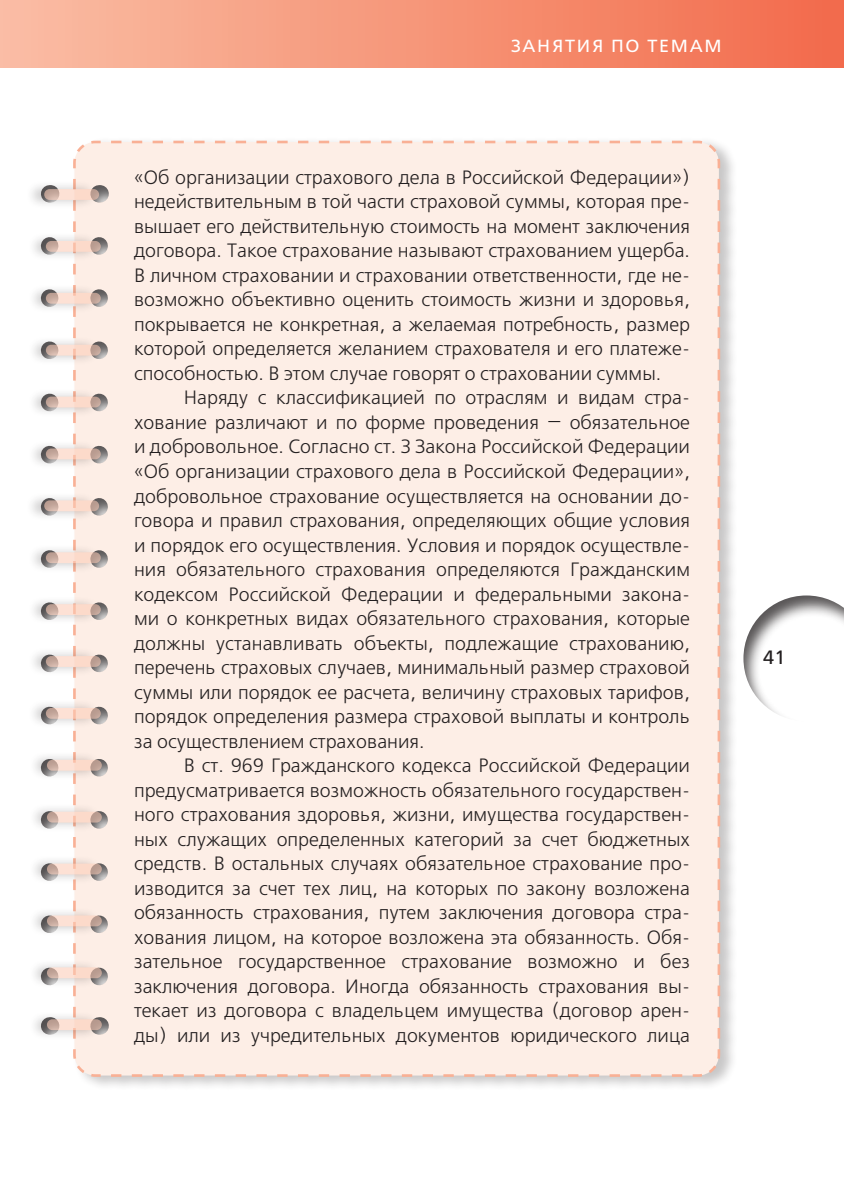
<style>
.page{position:relative;width:844px;height:1191px;background:#fff}
.page>*{position:absolute;margin:0;border:0;box-sizing:border-box;transform-origin:0 0}
.t1{font:19.25px/24.5px "Free Set C";color:#231f20;text-align:justify}
.t2{font:19.25px "Free Set C San Pin";color:#231f20}
.t3{font:17.5px "Free Set C San Pin";letter-spacing:.1em;color:#fff}
</style>
<div class="page">
<div style="left:0;top:0;width:843px;height:68px;background:linear-gradient(to right,#fabea5,#f26b4b)"></div>
<div style="left:742px;top:595px;width:101px;height:127px;background:#231f20;opacity:.75"></div>
<div style="left:72px;top:136px;width:665px;height:955px;background:#231f20;opacity:.25"></div>
<div style="left:72px;top:139px;width:649px;height:939px;background:#fdeee6"></div>
<div style="left:89px;top:182px;width:21px;height:853px;background:#231f20;opacity:.75"></div>
<div style="left:27px;top:388px;width:73px;height:30px;background:#231f20;opacity:.43"></div>
<svg style="left:46px;top:396px;width:55px;height:11px"></svg>
<div style="left:27px;top:232px;width:73px;height:30px;background:#231f20;opacity:.43"></div>
<svg style="left:46px;top:241px;width:55px;height:11px"></svg>
<div style="left:25px;top:180px;width:73px;height:30px;background:#231f20;opacity:.43"></div>
<svg style="left:44px;top:189px;width:55px;height:11px"></svg>
<div style="left:27px;top:439px;width:73px;height:31px;background:#231f20;opacity:.43"></div>
<svg style="left:46px;top:448px;width:55px;height:11px"></svg>
<div style="left:27px;top:284px;width:73px;height:30px;background:#231f20;opacity:.43"></div>
<svg style="left:46px;top:293px;width:55px;height:11px"></svg>
<div style="left:27px;top:336px;width:73px;height:30px;background:#231f20;opacity:.43"></div>
<svg style="left:46px;top:345px;width:55px;height:10px"></svg>
<div style="left:27px;top:699px;width:73px;height:30px;background:#231f20;opacity:.43"></div>
<svg style="left:46px;top:708px;width:55px;height:11px"></svg>
<div style="left:27px;top:543px;width:73px;height:30px;background:#231f20;opacity:.43"></div>
<svg style="left:46px;top:552px;width:55px;height:11px"></svg>
<div style="left:25px;top:491px;width:73px;height:31px;background:#231f20;opacity:.43"></div>
<svg style="left:44px;top:500px;width:55px;height:11px"></svg>
<div style="left:27px;top:595px;width:73px;height:30px;background:#231f20;opacity:.43"></div>
<svg style="left:46px;top:604px;width:55px;height:11px"></svg>
<div style="left:27px;top:647px;width:73px;height:30px;background:#231f20;opacity:.43"></div>
<svg style="left:46px;top:656px;width:55px;height:11px"></svg>
<div style="left:28px;top:751px;width:73px;height:30px;background:#231f20;opacity:.43"></div>
<svg style="left:47px;top:760px;width:55px;height:10px"></svg>
<div style="left:28px;top:802px;width:73px;height:31px;background:#231f20;opacity:.43"></div>
<svg style="left:47px;top:811px;width:55px;height:11px"></svg>
<div style="left:28px;top:854px;width:73px;height:31px;background:#231f20;opacity:.43"></div>
<svg style="left:47px;top:863px;width:55px;height:11px"></svg>
<div style="left:28px;top:958px;width:73px;height:30px;background:#231f20;opacity:.43"></div>
<svg style="left:47px;top:967px;width:55px;height:11px"></svg>
<div style="left:28px;top:1010px;width:73px;height:30px;background:#231f20;opacity:.43"></div>
<svg style="left:47px;top:1019px;width:55px;height:11px"></svg>
<div style="left:28px;top:906px;width:73px;height:30px;background:#231f20;opacity:.43"></div>
<svg style="left:47px;top:915px;width:55px;height:11px"></svg>
<p class="t3" style="left:510px;top:36px;width:212px">ЗАНЯТИЯ ПО ТЕМАМ</p>
<p class="t1" style="left:134px;top:166px;width:557px">«Об организации страхового дела в Российской Федерации») недействительным в той части страховой суммы, которая пре&shy;вышает его действительную стоимость на момент заключения договора. Такое страхование называют страхованием ущерба.<br>В личном страховании и страховании ответственности, где не&shy;возможно объективно оценить стоимость жизни и здоровья, покрывается не конкретная, а желаемая потребность, размер которой определяется желанием страхователя и его платеже&shy;способностью. В этом случае говорят о страховании суммы.</p>
<p class="t1" style="left:134px;top:386px;width:557px;text-indent:50px">Наряду с классификацией по отраслям и видам стра&shy;хование различают и по форме проведения — обязательное и добровольное. Согласно ст. 3 Закона Российской Федерации «Об организации страхового дела в Российской Федерации», добровольное страхование осуществляется на основании до&shy;говора и правил страхования, определяющих общие условия и порядок его осуществления. Условия и порядок осуществле&shy;ния обязательного страхования определяются Гражданским кодексом Российской Федерации и федеральными закона&shy;ми о конкретных видах обязательного страхования, которые должны устанавливать объекты, подлежащие страхованию, перечень страховых случаев, минимальный размер страховой суммы или порядок ее расчета, величину страховых тарифов, порядок определения размера страховой выплаты и контроль за осуществлением страхования.</p>
<p class="t1" style="left:134px;top:754px;width:557px;text-indent:50px">В ст. 969 Гражданского кодекса Российской Федерации предусматривается возможность обязательного государствен&shy;ного страхования здоровья, жизни, имущества государствен&shy;ных служащих определенных категорий за счет бюджетных средств. В остальных случаях обязательное страхование про&shy;изводится за счет тех лиц, на которых по закону возложена обязанность страхования, путем заключения договора стра&shy;хования лицом, на которое возложена эта обязанность. Обя&shy;зательное государственное страхование возможно и без заключения договора. Иногда обязанность страхования вы&shy;текает из договора с владельцем имущества (договор арен&shy;ды) или из учредительных документов юридического лица</p>
<p class="t2" style="left:763px;top:646px;width:24px">41</p>
</div>
